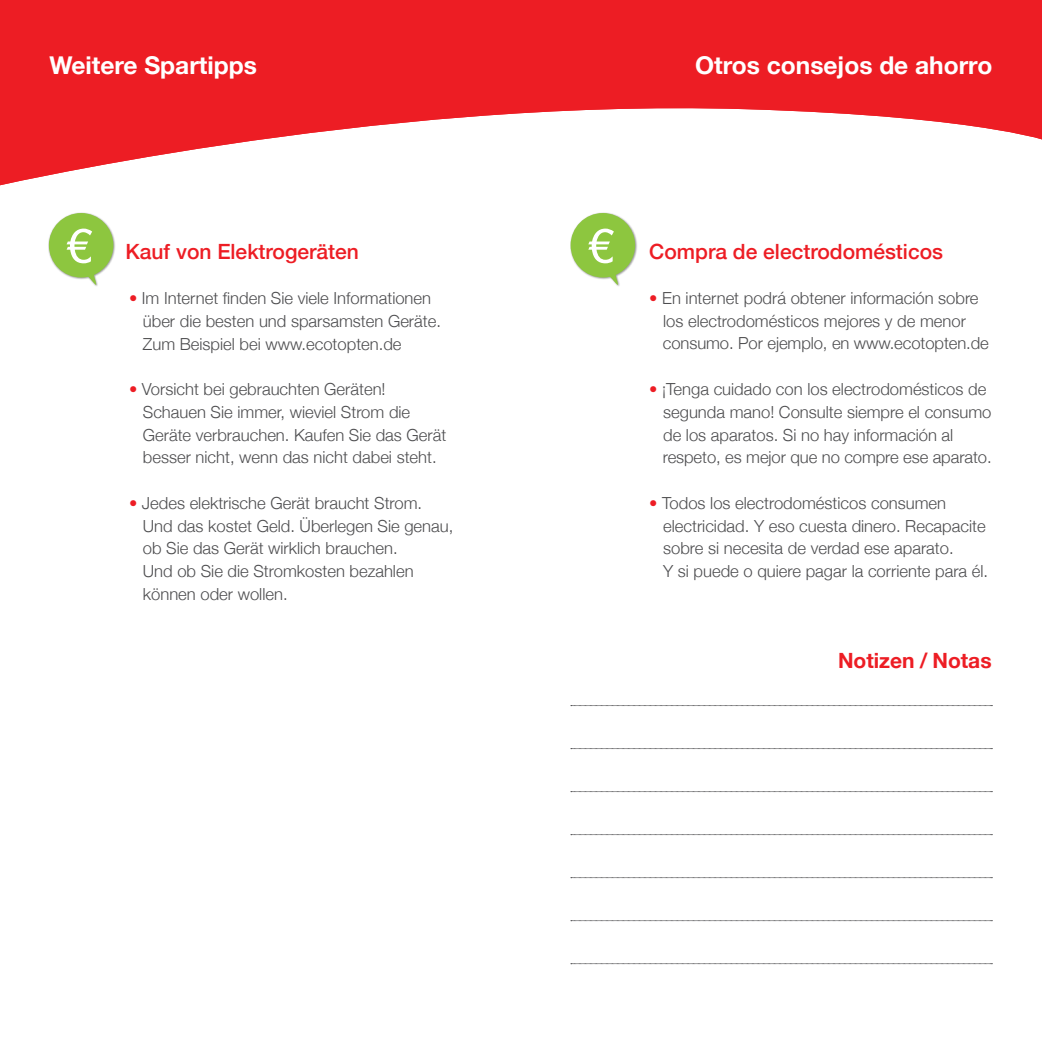
<style>
.page{position:relative;width:1042px;height:1042px;background:#fff}
.page>*{position:absolute;margin:0;border:0;box-sizing:border-box;transform-origin:0 0}
.t1{font:700 24.5px "Helvetica Neue";color:#fff}
.t2{font:500 21px "Helvetica Neue";color:#ed1d24}
.t3{font:700 21px "Helvetica Neue";color:#ed1d24}
.t4{font:300 16.62px/22.8px "Helvetica Neue";color:#4d4d4f}
.s1{color:#ed1d24}
</style>
<div class="page">
<svg style="left:0;top:0;width:1042px;height:186px;fill:#ed1d24"></svg>
<div style="left:48px;top:212px;width:68px;height:75px;background:#000;opacity:.4"></div>
<svg style="left:49px;top:213px;width:64px;height:72px"></svg>
<div style="left:570px;top:212px;width:67px;height:75px;background:#000;opacity:.4"></div>
<svg style="left:570px;top:213px;width:65px;height:72px"></svg>
<svg style="left:571px;top:791px;width:421px;height:1px"></svg>
<svg style="left:571px;top:963px;width:421px;height:1px"></svg>
<svg style="left:571px;top:877px;width:421px;height:1px"></svg>
<svg style="left:571px;top:834px;width:421px;height:1px"></svg>
<svg style="left:571px;top:748px;width:421px;height:1px"></svg>
<svg style="left:571px;top:705px;width:421px;height:1px"></svg>
<svg style="left:571px;top:920px;width:421px;height:1px"></svg>
<h1 class="t1" style="left:50px;top:46px;width:209px">Weitere Spartipps</h1>
<h1 class="t1" style="left:695px;top:46px;width:299px">Otros consejos de ahorro</h1>
<p class="t2" style="left:126px;top:234px;width:235px">Kauf von Elektrogeräten</p>
<p class="t2" style="left:649px;top:234px;width:295px">Compra de electrodomésticos</p>
<p class="t4" style="left:143px;top:285px;width:300px;text-indent:-14px"><span class="s1">•</span> Im Internet finden Sie viele Informationen über die besten und sparsamsten Geräte.<br>Zum Beispiel bei www.ecotopten.de</p>
<p class="t4" style="left:143px;top:376px;width:305px;text-indent:-14px"><span class="s1">•</span> Vorsicht bei gebrauchten Geräten!<br>Schauen Sie immer, wieviel Strom die Geräte verbrauchen. Kaufen Sie das Gerät besser nicht, wenn das nicht dabei steht.</p>
<p class="t4" style="left:143px;top:490px;width:312px;text-indent:-14px"><span class="s1">•</span> Jedes elektrische Gerät braucht Strom.<br>Und das kostet Geld. Überlegen Sie genau, ob Sie das Gerät wirklich brauchen.<br>Und ob Sie die Stromkosten bezahlen können oder wollen.</p>
<p class="t4" style="left:663px;top:285px;width:327px;text-indent:-14px"><span class="s1">•</span> En internet podrá obtener información sobre los electrodomésticos mejores y de menor consumo. Por ejemplo, en www.ecotopten.de</p>
<p class="t4" style="left:663px;top:376px;width:330px;text-indent:-14px"><span class="s1">•</span> ¡Tenga cuidado con los electrodomésticos de segunda mano! Consulte siempre el consumo de los aparatos. Si no hay información al respeto, es mejor que no compre ese aparato.</p>
<p class="t4" style="left:663px;top:490px;width:326px;text-indent:-14px"><span class="s1">•</span> Todos los electrodomésticos consumen electricidad. Y eso cuesta dinero. Recapacite sobre si necesita de verdad ese aparato.<br>Y si puede o quiere pagar la corriente para él.</p>
<p class="t3" style="left:838px;top:643px;width:155px">Notizen / Notas</p>
</div>
